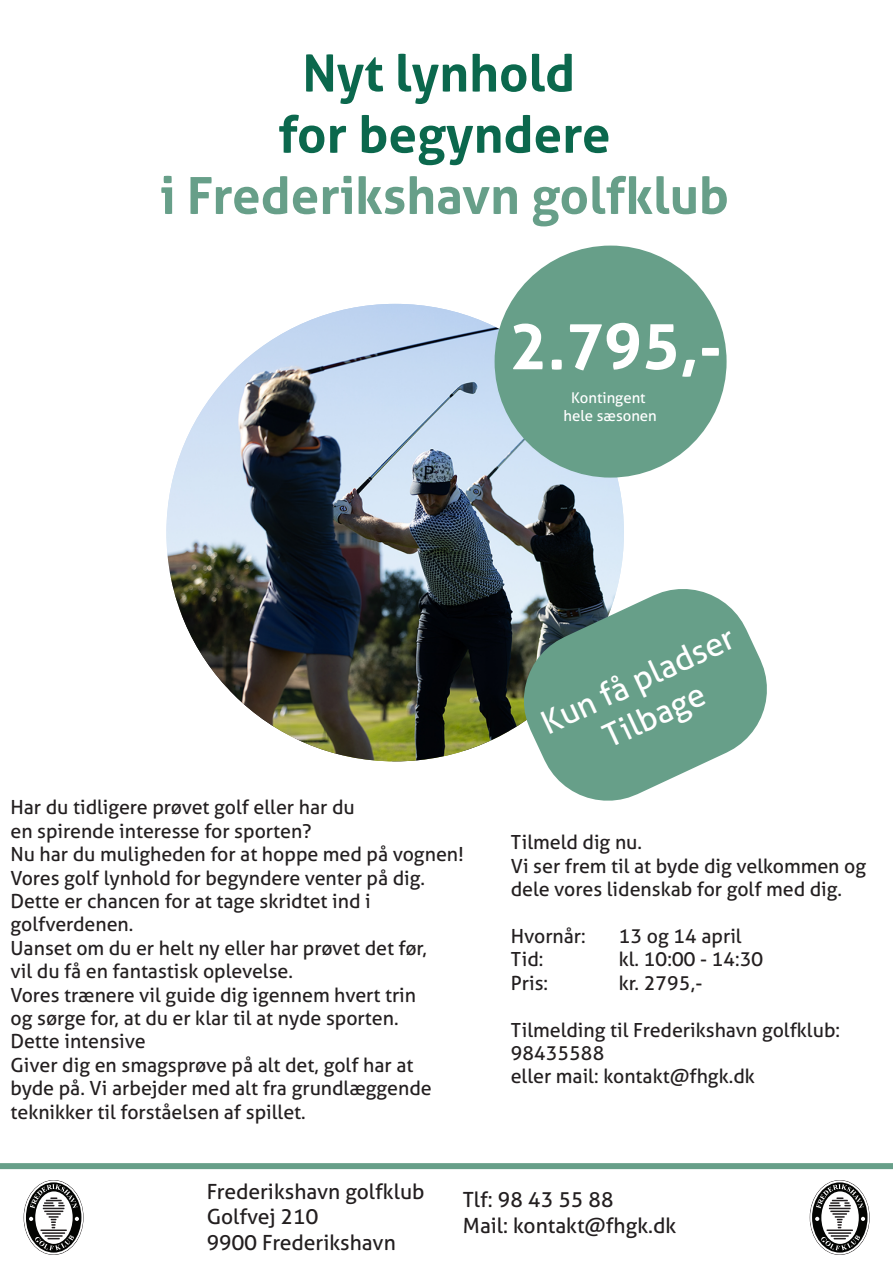
<style>
.page{position:relative;width:893px;height:1263px;background:#fff}
.page>*{position:absolute;margin:0;border:0;box-sizing:border-box;transform-origin:0 0}
.t1{font:700 63.6px "Aller";color:#fff}
.t2{font:700 51px/61.2px "Aller";color:#0b684d;text-align:center}
.t3{font:700 51px "Aller";color:#679f89}
.t4{font:32.25px/38.7px "Aller";color:#fff;text-align:center}
.t5{font:21px/25.2px "Aller";color:#231f20}
.t6{font:19.5px/23.4px "Aller";color:#231f20}
.t7{font:14.85px/17.9px "Aller";color:#fff;text-align:center}
</style>
<div class="page">
<img style="left:166px;top:304px;width:458px;height:457px;border-radius:229px">
<div style="left:495px;top:246px;width:232px;height:232px;background:#679f89;border-radius:50%"></div>
<svg style="left:24px;top:1181px;width:59px;height:73px"></svg>
<div style="left:26px;top:1182px;width:55px;height:70px;background:#040503;border-radius:50%"></div>
<div style="left:35px;top:1191px;width:38px;height:53px;background:#fff;border-radius:50%"></div>
<svg style="left:29px;top:1184px;width:50px;height:44px"></svg>
<hr style="left:40px;top:1229px;width:27px;height:2px;background:#231f20">
<hr style="left:42px;top:1232px;width:23px;height:2px;background:#231f20">
<svg style="left:35px;top:1235px;width:39px;height:15px"></svg>
<div style="left:0;top:1163px;width:893px;height:6px;background:#679f89"></div>
<svg style="left:810px;top:1181px;width:59px;height:73px"></svg>
<div style="left:812px;top:1182px;width:55px;height:70px;background:#040503;border-radius:50%"></div>
<div style="left:821px;top:1191px;width:38px;height:53px;background:#fff;border-radius:50%"></div>
<svg style="left:815px;top:1184px;width:50px;height:44px"></svg>
<hr style="left:826px;top:1229px;width:27px;height:2px;background:#231f20">
<hr style="left:828px;top:1232px;width:23px;height:2px;background:#231f20">
<svg style="left:821px;top:1235px;width:39px;height:15px"></svg>
<svg style="left:408px;top:473px;width:359px;height:328px"></svg>
<h2 class="t2" style="left:278px;top:42px;width:334px">Nyt lynhold for begyndere</h2>
<h2 class="t3" style="left:160px;top:163px;width:570px">i Frederikshavn golfklub</h2>
<h1 class="t1" style="left:509px;top:306px;width:214px">2.795,-</h1>
<p class="t7" style="left:564px;top:388px;width:95px">Kontingent hele sæsonen</p>
<p class="t6" style="left:11px;top:795px;width:455px">Har du tidligere prøvet golf eller har du<br>en spirende interesse for sporten?<br>Nu har du muligheden for at hoppe med på vognen!<br>Vores golf lynhold for begyndere venter på dig.<br>Dette er chancen for at tage skridtet ind i golfverdenen.<br>Uanset om du er helt ny eller har prøvet det før,<br>vil du få en fantastisk oplevelse.<br>Vores trænere vil guide dig igennem hvert trin<br>og sørge for, at du er klar til at nyde sporten.<br>Dette intensive<br>Giver dig en smagsprøve på alt det, golf har at<br>byde på. Vi arbejder med alt fra grundlæggende teknikker til forståelsen af spillet.</p>
<h3 class="t4" style="left:535px;top:706px;width:210px;rotate:-25deg">Kun få pladser<br>Tilbage</h3>
<p class="t6" style="left:511px;top:830px;width:357px">Tilmeld dig nu.<br>Vi ser frem til at byde dig velkommen og dele vores lidenskab for golf med dig.</p>
<p class="t6" style="left:511px;top:924px;width:77px">Hvornår:</p>
<p class="t6" style="left:619px;top:924px;width:124px">13 og 14 april</p>
<p class="t6" style="left:511px;top:947px;width:34px">Tid:</p>
<p class="t6" style="left:619px;top:947px;width:146px">kl. 10:00 - 14:30</p>
<p class="t6" style="left:511px;top:971px;width:39px">Pris:</p>
<p class="t6" style="left:619px;top:971px;width:85px">kr. 2795,-</p>
<p class="t6" style="left:511px;top:1018px;width:331px">Tilmelding til Frederikshavn golfklub:<br>98435588<br>eller mail: kontakt@fhgk.dk</p>
<p class="t5" style="left:207px;top:1179px;width:219px">Frederikshavn golfklub<br>Golfvej 210<br>9900 Frederikshavn</p>
<p class="t5" style="left:463px;top:1187px;width:215px">Tlf: 98 43 55 88<br>Mail: kontakt@fhgk.dk</p>
</div>
